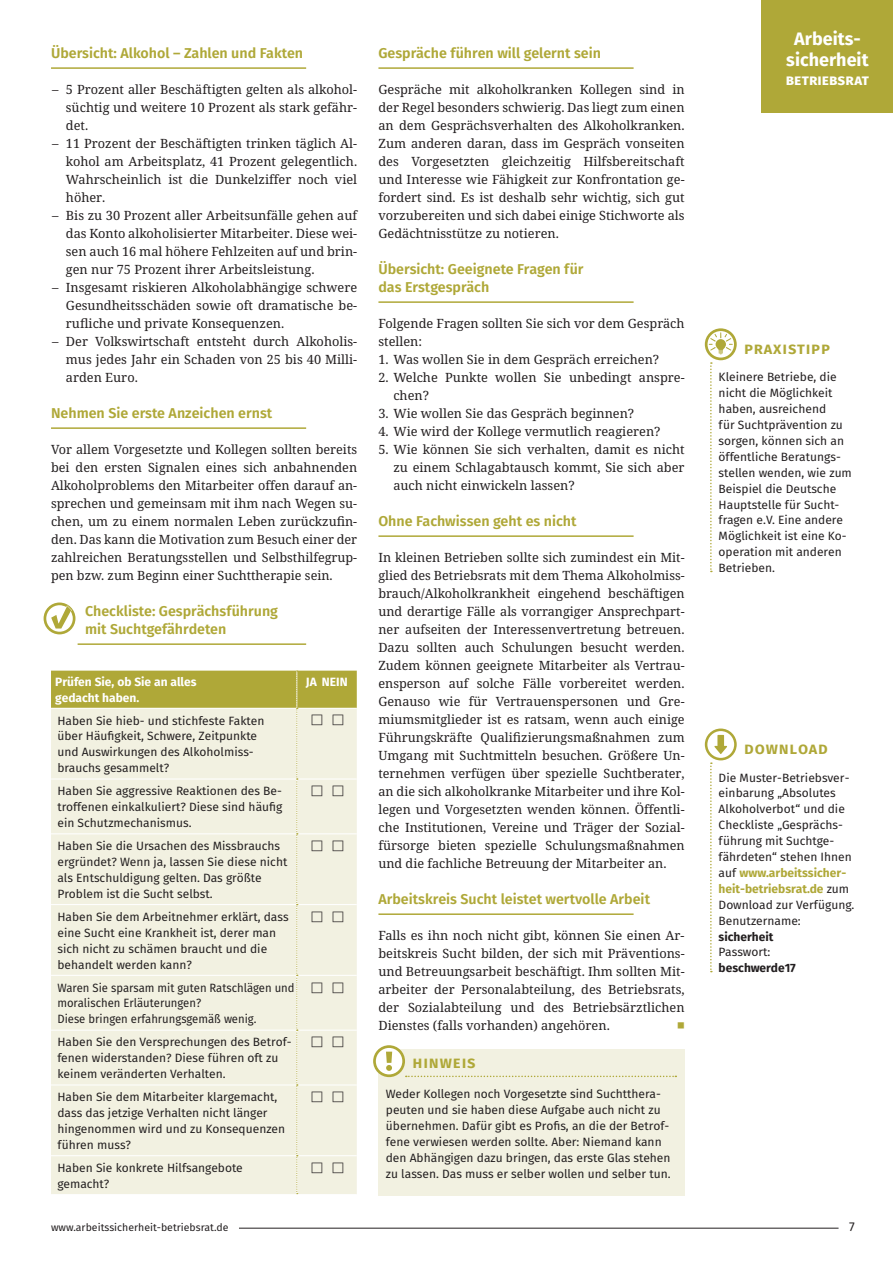
<style>
.page{position:relative;width:893px;height:1263px;background:#fff}
.page>*{position:absolute;margin:0;border:0;box-sizing:border-box;transform-origin:0 0}
.t1{font:700 18px/21px "Fira Sans";color:#fff;text-align:center}
.t2{font:600 16.5px "Fira Sans";letter-spacing:.05em;color:#afa838}
.t3{font:700 15px "Fira Sans";letter-spacing:.005em;color:#fff}
.t4{font:600 14.25px/18px "Fira Sans";color:#afa838}
.t5{font:12.75px/18px "Noto Serif";color:#231f20;text-align:justify}
.t6{font:12.75px "Fira Sans";color:#231f20}
.t7{font:12.75px "Noto Serif";color:#afa838}
.t8{font:12px/15.9px "Fira Sans";color:#231f20}
.t9{font:12px/15.9px "Fira Sans";color:#231f20;scale:.94 1}
.t10{font:700 12px/15.9px "Fira Sans";color:#fff}
.t11{font:700 12px "Fira Sans";color:#231f20}
.t12{font:10.5px "Fira Sans";color:#231f20}
.s1{font-weight:700;color:#afa838}
</style>
<div class="page">
<hr style="left:239px;top:1228px;width:599px;height:1px;background:#231f20">
<div style="left:761px;top:0;width:132px;height:112px;background:#afa838"></div>
<hr style="left:378px;top:67px;width:256px;height:2px;background:#afa838">
<hr style="left:378px;top:301px;width:256px;height:2px;background:#afa838">
<hr style="left:378px;top:535px;width:256px;height:2px;background:#afa838">
<hr style="left:378px;top:913px;width:256px;height:2px;background:#afa838">
<hr style="left:51px;top:67px;width:255px;height:2px;background:#afa838">
<hr style="left:51px;top:427px;width:255px;height:2px;background:#afa838">
<hr style="left:78px;top:643px;width:228px;height:2px;background:#afa838">
<svg style="left:44px;top:602px;width:31px;height:32px"></svg>
<div style="left:378px;top:1049px;width:307px;height:146px;background:#f2f1e1"></div>
<svg style="left:373px;top:1045px;width:303px;height:32px"></svg>
<svg style="left:705px;top:728px;width:32px;height:244px"></svg>
<svg style="left:705px;top:328px;width:32px;height:244px"></svg>
<svg style="left:51px;top:671px;width:306px;height:523px;background:#edecd5"></svg>
<p class="t4" style="left:51px;top:44px;width:254px">Übersicht: Alkohol – Zahlen und Fakten</p>
<p class="t5" style="left:66px;top:80px;width:293px;text-indent:-14px">– 5 Prozent aller Beschäftigten gelten als alkohol&shy;süchtig und weitere 10 Prozent als stark gefähr&shy;det.</p>
<p class="t5" style="left:66px;top:134px;width:293px;text-indent:-14px">– 11 Prozent der Beschäftigten trinken täglich Al&shy;kohol am Arbeitsplatz, 41 Prozent gelegentlich.<br>Wahrscheinlich ist die Dunkelziffer noch viel höher.</p>
<p class="t5" style="left:66px;top:206px;width:293px;text-indent:-14px">– Bis zu 30 Prozent aller Arbeitsunfälle gehen auf das Konto alkoholisierter Mitarbeiter. Diese wei&shy;sen auch 16 mal höhere Fehlzeiten auf und brin&shy;gen nur 75 Prozent ihrer Arbeitsleistung.</p>
<p class="t5" style="left:66px;top:278px;width:293px;text-indent:-14px">– Insgesamt riskieren Alkoholabhängige schwere Gesundheitsschäden sowie oft dramatische be&shy;rufliche und private Konsequenzen.</p>
<p class="t5" style="left:66px;top:332px;width:293px;text-indent:-14px">– Der Volkswirtschaft entsteht durch Alkoholis&shy;mus jedes Jahr ein Schaden von 25 bis 40 Milli&shy;arden Euro.</p>
<p class="t4" style="left:51px;top:404px;width:223px">Nehmen Sie erste Anzeichen ernst</p>
<p class="t5" style="left:51px;top:440px;width:308px">Vor allem Vorgesetzte und Kollegen sollten bereits bei den ersten Signalen eines sich anbahnenden Alkoholproblems den Mitarbeiter offen darauf an&shy;sprechen und gemeinsam mit ihm nach Wegen su&shy;chen, um zu einem normalen Leben zurückzufin&shy;den. Das kann die Motivation zum Besuch einer der zahlreichen Beratungsstellen und Selbsthilfegrup&shy;pen bzw. zum Beginn einer Suchttherapie sein.</p>
<p class="t4" style="left:85px;top:602px;width:194px">Checkliste: Gesprächsführung mit Suchtgefährdeten</p>
<p class="t10" style="left:55px;top:674px;width:143px">Prüfen Sie, ob Sie an alles gedacht haben.</p>
<p class="t10" style="left:306px;top:674px;width:43px">JA NEIN</p>
<p class="t8" style="left:57px;top:712px;width:209px">Haben Sie hieb- und stichfeste Fakten über Häufigkeit, Schwere, Zeitpunkte und Auswirkungen des Alkoholmiss&shy;brauchs gesammelt?</p>
<p class="t8" style="left:57px;top:783px;width:227px;text-align:justify">Haben Sie aggressive Reaktionen des Be&shy;troffenen einkalkuliert? Diese sind häufig ein Schutzmechanismus.</p>
<p class="t8" style="left:57px;top:838px;width:231px">Haben Sie die Ursachen des Missbrauchs ergründet? Wenn ja, lassen Sie diese nicht als Entschuldigung gelten. Das größte Problem ist die Sucht selbst.</p>
<p class="t8" style="left:57px;top:909px;width:233px">Haben Sie dem Arbeitnehmer erklärt, dass eine Sucht eine Krankheit ist, derer man sich nicht zu schämen braucht und die behandelt werden kann?</p>
<p class="t9" style="left:57px;top:979px;width:254px">Waren Sie sparsam mit guten Ratschlägen und moralischen Erläuterungen?<br>Diese bringen erfahrungsgemäß wenig.</p>
<p class="t8" style="left:57px;top:1034px;width:236px">Haben Sie den Versprechungen des Betrof&shy;fenen widerstanden? Diese führen oft zu keinem veränderten Verhalten.</p>
<p class="t8" style="left:57px;top:1089px;width:229px">Haben Sie dem Mitarbeiter klargemacht, dass das jetzige Verhalten nicht länger hingenommen wird und zu Konsequenzen führen muss?</p>
<p class="t8" style="left:57px;top:1160px;width:187px">Haben Sie konkrete Hilfsangebote gemacht?</p>
<p class="t4" style="left:378px;top:44px;width:224px">Gespräche führen will gelernt sein</p>
<p class="t5" style="left:378px;top:80px;width:308px">Gespräche mit alkoholkranken Kollegen sind in der Regel besonders schwierig. Das liegt zum einen an dem Gesprächsverhalten des Alkoholkranken.<br>Zum anderen daran, dass im Gespräch vonseiten des Vorgesetzten gleichzeitig Hilfsbereitschaft und Interesse wie Fähigkeit zur Konfrontation ge&shy;fordert sind. Es ist deshalb sehr wichtig, sich gut vorzubereiten und sich dabei einige Stichworte als Gedächtnisstütze zu notieren.</p>
<p class="t4" style="left:378px;top:260px;width:207px">Übersicht: Geeignete Fragen für das Erstgespräch</p>
<p class="t5" style="left:378px;top:314px;width:308px">Folgende Fragen sollten Sie sich vor dem Gespräch stellen:</p>
<p class="t5" style="left:378px;top:350px;width:282px">1. Was wollen Sie in dem Gespräch erreichen?</p>
<p class="t5" style="left:393px;top:368px;width:293px;text-indent:-15px">2. Welche Punkte wollen Sie unbedingt anspre&shy;chen?</p>
<p class="t5" style="left:378px;top:404px;width:257px">3. Wie wollen Sie das Gespräch beginnen?</p>
<p class="t5" style="left:378px;top:422px;width:284px">4. Wie wird der Kollege vermutlich reagieren?</p>
<p class="t5" style="left:393px;top:440px;width:293px;text-indent:-15px">5. Wie können Sie sich verhalten, damit es nicht zu einem Schlagabtausch kommt, Sie sich aber auch nicht einwickeln lassen?</p>
<p class="t4" style="left:378px;top:512px;width:200px">Ohne Fachwissen geht es nicht</p>
<p class="t5" style="left:378px;top:548px;width:308px">In kleinen Betrieben sollte sich zumindest ein Mit&shy;glied des Betriebsrats mit dem Thema Alkoholmiss&shy;brauch/Alkoholkrankheit eingehend beschäftigen und derartige Fälle als vorrangiger Ansprechpart&shy;ner aufseiten der Interessenvertretung betreuen.<br>Dazu sollten auch Schulungen besucht werden.<br>Zudem können geeignete Mitarbeiter als Vertrau&shy;ensperson auf solche Fälle vorbereitet werden.<br>Genauso wie für Vertrauenspersonen und Gre&shy;miumsmitglieder ist es ratsam, wenn auch einige Führungskräfte Qualifizierungsmaßnahmen zum Umgang mit Suchtmitteln besuchen. Größere Un&shy;ternehmen verfügen über spezielle Suchtberater, an die sich alkoholkranke Mitarbeiter und ihre Kol&shy;legen und Vorgesetzten wenden können. Öffentli&shy;che Institutionen, Vereine und Träger der Sozial&shy;fürsorge bieten spezielle Schulungsmaßnahmen und die fachliche Betreuung der Mitarbeiter an.</p>
<p class="t4" style="left:378px;top:890px;width:273px">Arbeitskreis Sucht leistet wertvolle Arbeit</p>
<p class="t5" style="left:378px;top:926px;width:308px">Falls es ihn noch nicht gibt, können Sie einen Ar&shy;beitskreis Sucht bilden, der sich mit Präventions&shy;und Betreuungsarbeit beschäftigt. Ihm sollten Mit&shy;arbeiter der Personalabteilung, des Betriebsrats, der Sozialabteilung und des Betriebsärztlichen Dienstes (falls vorhanden) angehören.</p>
<p class="t7" style="left:677px;top:1017px;width:9px">■</p>
<p class="t2" style="left:412px;top:1051px;width:65px">Hinweis</p>
<p class="t8" style="left:386px;top:1086px;width:286px">Weder Kollegen noch Vorgesetzte sind Suchtthera&shy;peuten und sie haben diese Aufgabe auch nicht zu übernehmen. Dafür gibt es Profis, an die der Betrof&shy;fene verwiesen werden sollte. Aber: Niemand kann den Abhängigen dazu bringen, das erste Glas stehen zu lassen. Das muss er selber wollen und selber tun.</p>
<h1 class="t1" style="left:786px;top:29px;width:84px">Arbeits&shy;sicherheit</h1>
<p class="t3" style="left:786px;top:69px;width:85px">Betriebsrat</p>
<p class="t2" style="left:744px;top:336px;width:63px">Praxistipp</p>
<p class="t8" style="left:719px;top:369px;width:135px">Kleinere Betriebe, die nicht die Möglichkeit haben, ausreichend<br>für Suchtprävention zu sorgen, können sich an öffentliche Beratungs&shy;stellen wenden, wie zum<br>Beispiel die Deutsche<br>Hauptstelle für Sucht&shy;fragen e.V. Eine andere<br>Möglichkeit ist eine Ko&shy;operation mit anderen<br>Betrieben.</p>
<p class="t2" style="left:744px;top:736px;width:83px">Download</p>
<p class="t8" style="left:719px;top:769px;width:137px">Die Muster-Betriebsver&shy;einbarung „Absolutes<br>Alkoholverbot“ und die<br>Checkliste „Gesprächs&shy;führung mit Suchtge&shy;fährdeten“ stehen Ihnen auf <span class="s1">www.arbeitssicher&shy;heit-betriebsrat.de</span> zum<br>Download zur Verfügung.<br>Benutzername:</p>
<p class="t11" style="left:719px;top:928px;width:56px">sicherheit</p>
<p class="t8" style="left:719px;top:944px;width:53px">Passwort:</p>
<p class="t11" style="left:719px;top:960px;width:79px">beschwerde17</p>
<p class="t12" style="left:51px;top:1220px;width:179px">www.arbeitssicherheit-betriebsrat.de</p>
<p class="t6" style="left:849px;top:1217px;width:7px">7</p>
</div>
